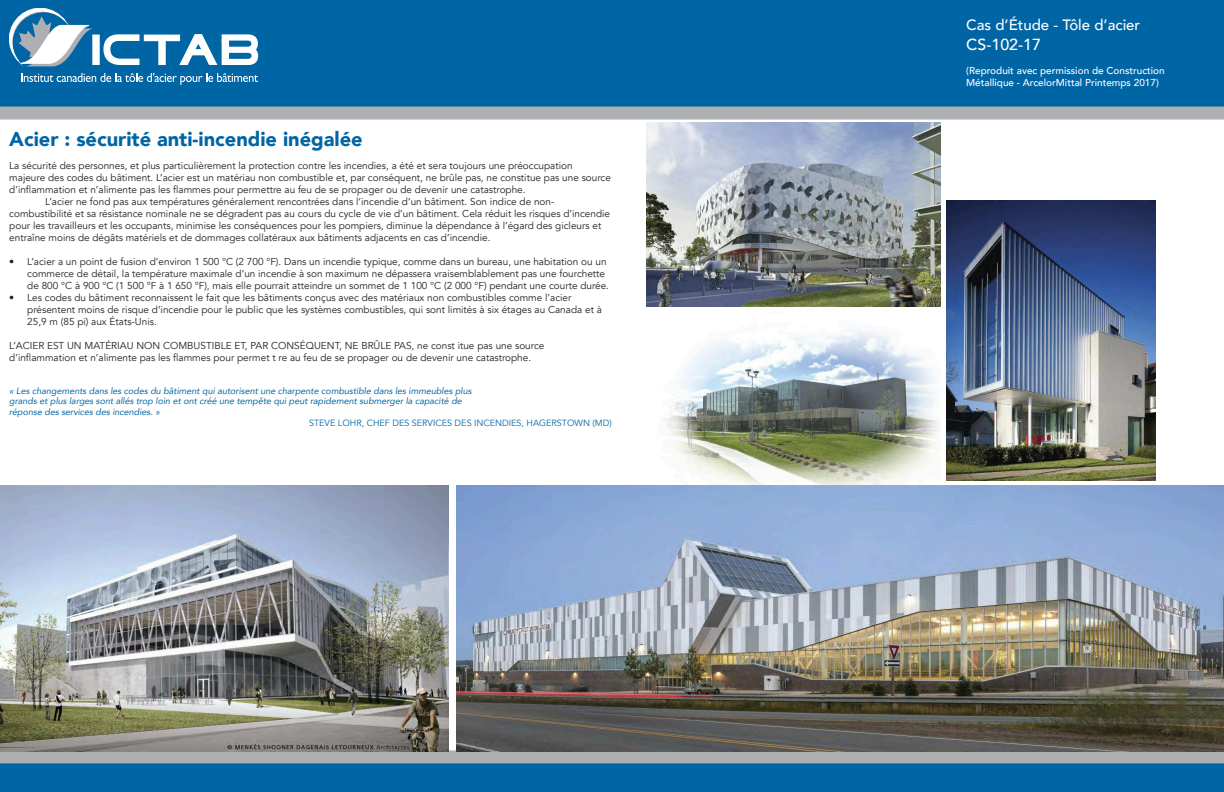
<style>
.page{position:relative;width:1224px;height:792px;background:#fff}
.page>*{position:absolute;margin:0;border:0;box-sizing:border-box;transform-origin:0 0}
.t1{font:900 20px "Avenir";color:#0065a4}
.t2{font:500 16px "Avenir";color:#fff}
.t3{font:500 15px "Avenir";color:#fff}
.t4{font:10px/12px "Avenir";color:#231f20}
.t5{font:500 10px/12px "Avenir";color:#fff}
.t6{font:italic 9px "Avenir";color:#0065a4}
.t7{font:9px "Avenir";color:#0065a4}
</style>
<div class="page">
<div style="left:0;top:0;width:1224px;height:107px;background:#0065a4"></div>
<svg style="left:0;top:107px;width:1224px;height:13px"></svg>
<svg style="left:9px;top:8px;width:84px;height:58px"></svg>
<svg style="left:21px;top:73px;width:237px;height:12px"></svg>
<svg style="left:103px;top:34px;width:37px;height:32px"></svg>
<div style="left:92px;top:35px;width:8px;height:30px;background:#fff;border:1px solid #fff"></div>
<div style="left:158px;top:36px;width:8px;height:29px;background:#fff;border:1px solid #fff"></div>
<div style="left:144px;top:35px;width:36px;height:6px;background:#fff"></div>
<svg style="left:178px;top:33px;width:80px;height:33px"></svg>
<svg style="left:0;top:750px;width:1224px;height:42px"></svg>
<img style="left:647px;top:122px;width:294px;height:184px">
<img style="left:665px;top:328px;width:274px;height:157px">
<img style="left:946px;top:200px;width:210px;height:281px">
<img style="left:0;top:485px;width:448px;height:266px">
<img style="left:456px;top:485px;width:768px;height:266px">
<p class="t1" style="left:9px;top:122px;width:355px">Acier : sécurité anti-incendie inégalée</p>
<p class="t4" style="left:9px;top:160px;width:603px">La sécurité des personnes, et plus particulièrement la protection contre les incendies, a été et sera toujours une préoccupation majeure des codes du bâtiment. L’acier est un matériau non combustible et, par conséquent, ne brûle pas, ne constitue pas une source d’inflammation et n’alimente pas les flammes pour permettre au feu de se propager ou de devenir une catastrophe.</p>
<p class="t4" style="left:9px;top:196px;width:602px;text-indent:36px">L’acier ne fond pas aux températures généralement rencontrées dans l’incendie d’un bâtiment. Son indice de non&shy;combustibilité et sa résistance nominale ne se dégradent pas au cours du cycle de vie d’un bâtiment. Cela réduit les risques d’incendie pour les travailleurs et les occupants, minimise les conséquences pour les pompiers, diminue la dépendance à l’égard des gicleurs et entraîne moins de dégâts matériels et de dommages collatéraux aux bâtiments adjacents en cas d’incendie.</p>
<p class="t4" style="left:27px;top:256px;width:583px;text-indent:-18px">• L’acier a un point de fusion d’environ 1 500 °C (2 700 °F). Dans un incendie typique, comme dans un bureau, une habitation ou un commerce de détail, la température maximale d’un incendie à son maximum ne dépassera vraisemblablement pas une fourchette de 800 °C à 900 °C (1 500 °F à 1 650 °F), mais elle pourrait atteindre un sommet de 1 100 °C (2 000 °F) pendant une courte durée.</p>
<p class="t4" style="left:27px;top:292px;width:576px;text-indent:-18px">• Les codes du bâtiment reconnaissent le fait que les bâtiments conçus avec des matériaux non combustibles comme l’acier présentent moins de risque d’incendie pour le public que les systèmes combustibles, qui sont limités à six étages au Canada et à<br>25,9 m (85 pi) aux États-Unis.</p>
<p class="t4" style="left:9px;top:340px;width:537px">L’ACIER EST UN MATÉRIAU NON COMBUSTIBLE ET, PAR CONSÉQUENT, NE BRÛLE PAS, ne const itue pas une source d’inflammation et n’alimente pas les flammes pour permet t re au feu de se propager ou de devenir une catastrophe.</p>
<p class="t6" style="left:9px;top:385px;width:464px">« Les changements dans les codes du bâtiment qui autorisent une charpente combustible dans les immeubles plus</p>
<p class="t6" style="left:9px;top:396px;width:454px">grands et plus larges sont allés trop loin et ont créé une tempête qui peut rapidement submerger la capacité de</p>
<p class="t6" style="left:9px;top:406px;width:152px">réponse des services des incendies. »</p>
<p class="t7" style="left:309px;top:417px;width:305px">STEVE LOHR, CHEF DES SERVICES DES INCENDIES, HAGERSTOWN (MD)</p>
<p class="t3" style="left:966px;top:12px;width:175px">Cas d’Étude - Tôle d’acier</p>
<p class="t2" style="left:966px;top:30px;width:76px">CS-102-17</p>
<p class="t5" style="left:966px;top:64px;width:200px">(Reproduit avec permission de Construction<br>Métallique - ArcelorMittal Printemps 2017)</p>
</div>
